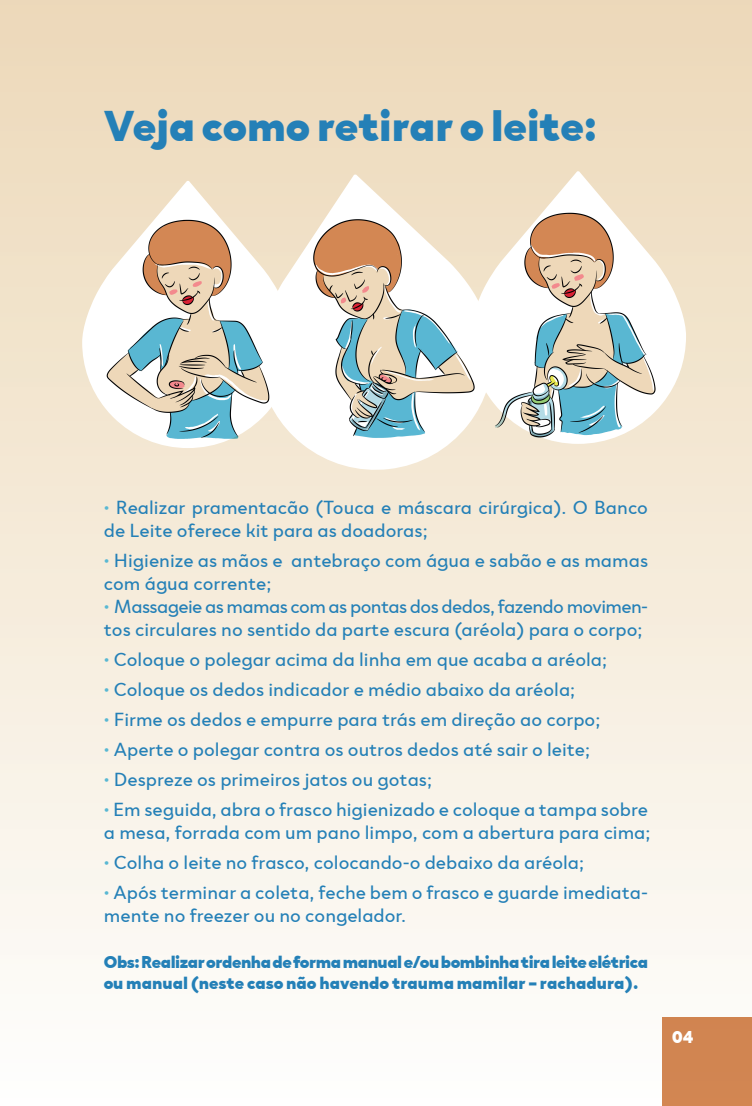
<style>
.page{position:relative;width:752px;height:1106px;background:#fff}
.page>*{position:absolute;margin:0;border:0;box-sizing:border-box;transform-origin:0 0}
.t1{font:900 43.75px "TRY Clother";color:#2480b7}
.t2{font:19.25px/23px "TRY Clother";color:#2480b7}
.t3{font:900 17.5px/21px "TRY Clother";letter-spacing:-.025em;color:#2480b7}
.t4{font:900 17.5px "TRY Clother";color:#fff}
.s1{color:#59b8d3}
</style>
<div class="page">
<div style="left:0;top:0;width:751px;height:1106px;background:linear-gradient(to bottom,#ecd8b8,#fefefc)"></div>
<div style="left:662px;top:1017px;width:89px;height:89px;background:#d38753"></div>
<svg style="left:258px;top:174px;width:212px;height:298px;fill:#f0dfc4"></svg>
<svg style="left:470px;top:171px;width:215px;height:33px;background:#f1e3cb"></svg>
<img style="left:478px;top:204px;width:207px;height:272px">
<img style="left:302px;top:203px;width:180px;height:269px">
<svg style="left:82px;top:181px;width:211px;height:267px;fill:#f1e2c8"></svg>
<img style="left:95px;top:202px;width:185px;height:272px">
<h1 class="t1" style="left:104px;top:100px;width:494px">Veja como retirar o leite:</h1>
<p class="t2" style="left:104px;top:495px;width:545px"><span class="s1">•</span> Realizar pramentacão (Touca e máscara cirúrgica). O Banco de Leite oferece kit para as doadoras;</p>
<p class="t2" style="left:104px;top:548px;width:545px"><span class="s1">•</span> Higienize as mãos e antebraço com água e sabão e as mamas com água corrente;</p>
<p class="t2" style="left:104px;top:595px;width:545px"><span class="s1">•</span> Massageie as mamas com as pontas dos dedos, fazendo movimen&shy;tos circulares no sentido da parte escura (aréola) para o corpo;</p>
<p class="t2" style="left:104px;top:648px;width:504px"><span class="s1">•</span> Coloque o polegar acima da linha em que acaba a aréola;</p>
<p class="t2" style="left:104px;top:678px;width:472px"><span class="s1">•</span> Coloque os dedos indicador e médio abaixo da aréola;</p>
<p class="t2" style="left:104px;top:708px;width:497px"><span class="s1">•</span> Firme os dedos e empurre para trás em direção ao corpo;</p>
<p class="t2" style="left:104px;top:738px;width:487px"><span class="s1">•</span> Aperte o polegar contra os outros dedos até sair o leite;</p>
<p class="t2" style="left:104px;top:768px;width:329px"><span class="s1">•</span> Despreze os primeiros jatos ou gotas;</p>
<p class="t2" style="left:104px;top:798px;width:548px"><span class="s1">•</span> Em seguida, abra o frasco higienizado e coloque a tampa sobre a mesa, forrada com um pano limpo, com a abertura para cima;</p>
<p class="t2" style="left:104px;top:851px;width:481px"><span class="s1">•</span> Colha o leite no frasco, colocando-o debaixo da aréola;</p>
<p class="t2" style="left:104px;top:881px;width:545px"><span class="s1">•</span> Após terminar a coleta, feche bem o frasco e guarde imediata&shy;mente no freezer ou no congelador.</p>
<p class="t3" style="left:104px;top:951px;width:545px">Obs: Realizar ordenha de forma manual e/ou bombinha tira leite elétrica ou manual (neste caso não havendo trauma mamilar – rachadura).</p>
<p class="t4" style="left:671px;top:1026px;width:23px">04</p>
</div>
